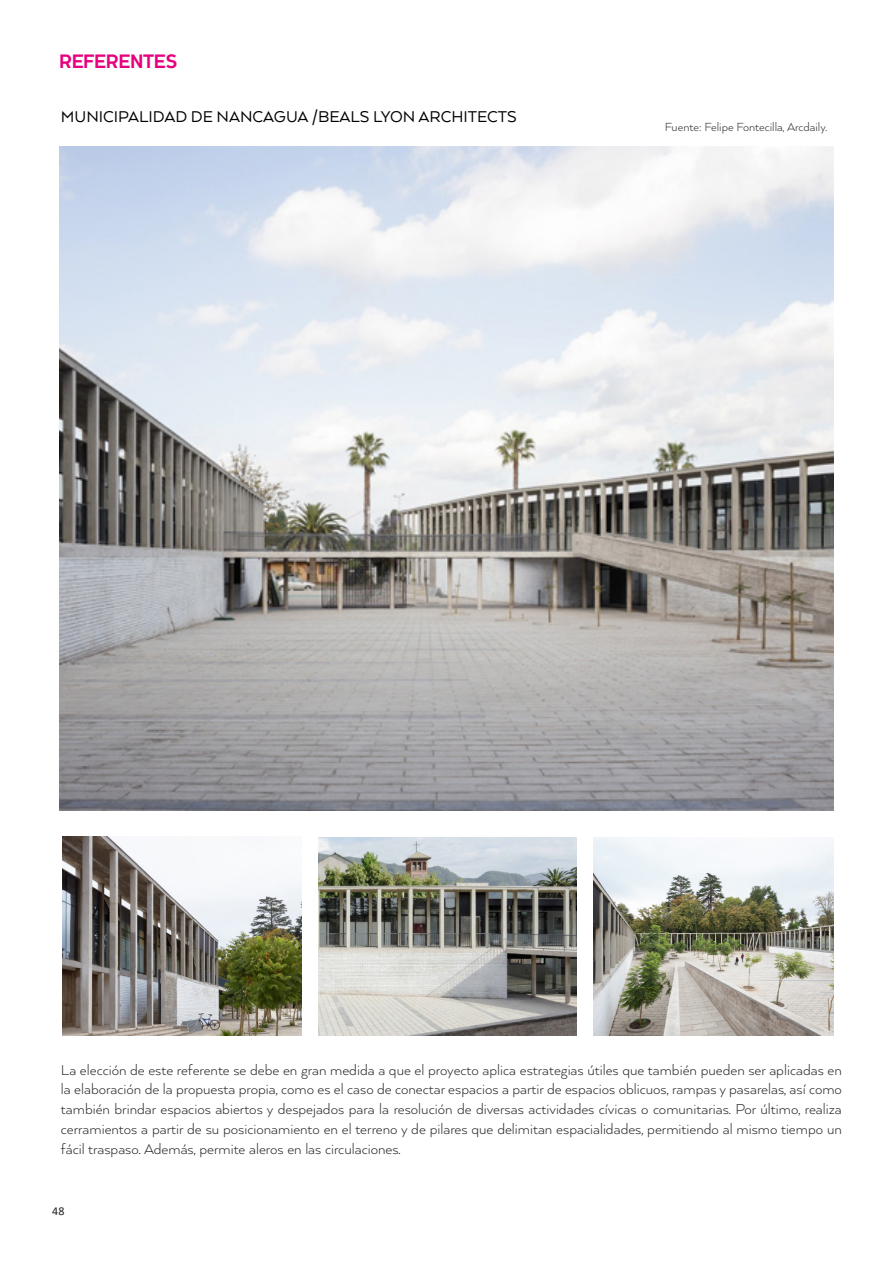
<style>
.page{position:relative;width:893px;height:1263px;background:#fff}
.page>*{position:absolute;margin:0;border:0;box-sizing:border-box;transform-origin:0 0}
.t1{font:18px "Arquitecta";color:#000}
.t2{font:700 18px "Kaleko 105";color:#e6007e}
.t3{font:300 16.5px/19.8px "Arquitecta";color:#231f20;text-align:justify}
.t4{font:300 13.5px "Arquitecta";color:#231f20}
.t5{font:12px "Calibri";color:#231f20}
</style>
<div class="page">
<img style="left:60px;top:146px;width:773px;height:664px">
<img style="left:319px;top:837px;width:258px;height:198px">
<img style="left:594px;top:837px;width:239px;height:198px">
<img style="left:62px;top:836px;width:240px;height:199px">
<p class="t2" style="left:60px;top:51px;width:119px">REFERENTES</p>
<p class="t1" style="left:61px;top:105px;width:457px">MUNICIPALIDAD DE NANCAGUA /BEALS LYON ARCHITECTS</p>
<p class="t4" style="left:665px;top:118px;width:164px">Fuente: Felipe Fontecilla, Arcdaily.</p>
<p class="t3" style="left:61px;top:1059px;width:782px">La elección de este referente se debe en gran medida a que el proyecto aplica estrategias útiles que también pueden ser aplicadas en la elaboración de la propuesta propia, como es el caso de conectar espacios a partir de espacios oblicuos, rampas y pasarelas, así como también brindar espacios abiertos y despejados para la resolución de diversas actividades cívicas o comunitarias. Por último, realiza cerramientos a partir de su posicionamiento en el terreno y de pilares que delimitan espacialidades, permitiendo al mismo tiempo un fácil traspaso. Además, permite aleros en las circulaciones.</p>
<p class="t5" style="left:52px;top:1203px;width:14px">48</p>
</div>
